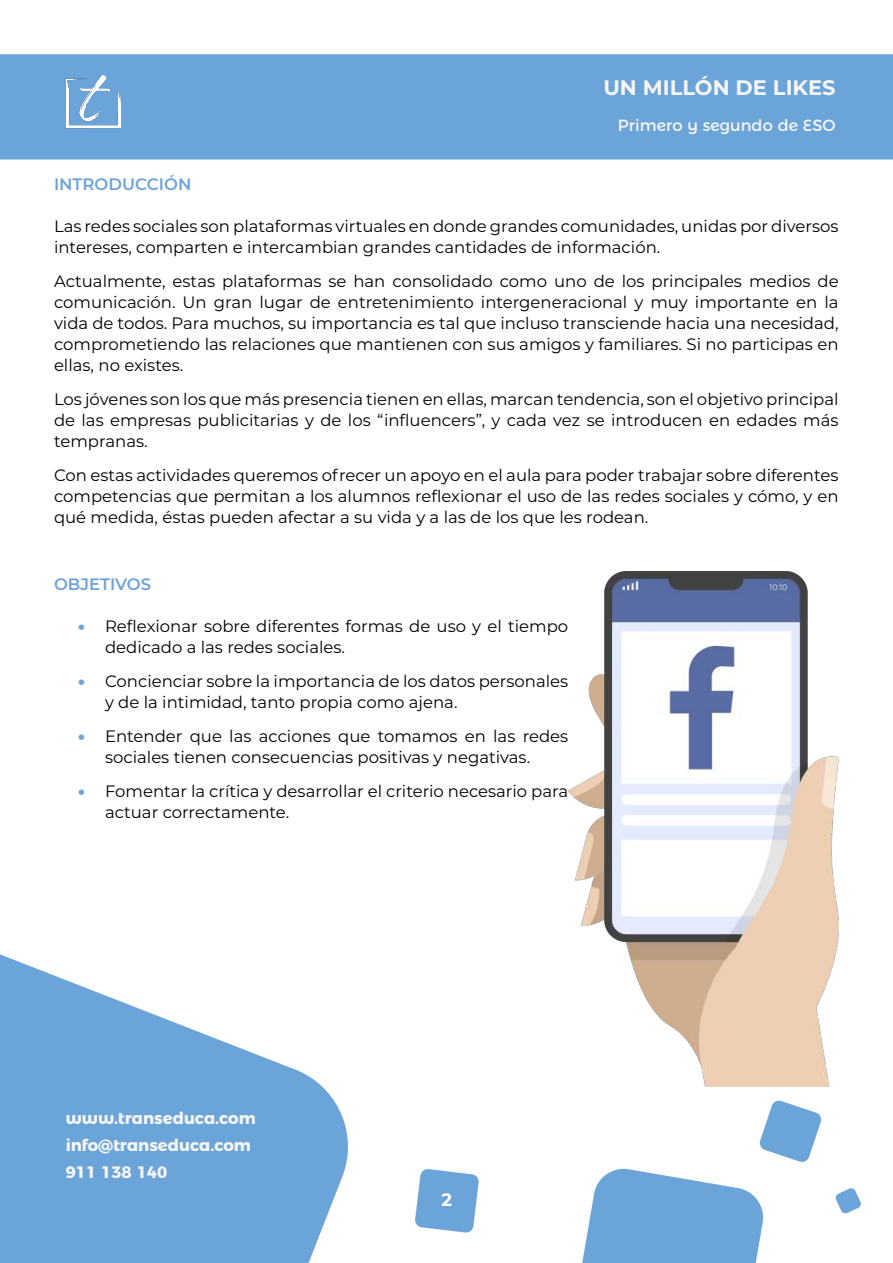
<style>
.page{position:relative;width:893px;height:1263px;background:#fff}
.page>*{position:absolute;margin:0;border:0;box-sizing:border-box;transform-origin:0 0}
.t1{font:700 21px "Montserrat";color:#f6f6f6}
.t2{font:700 18px "Montserrat";color:#fff}
.t3{font:16.5px/21px "Montserrat";color:#000}
.t4{font:700 16.5px/27px "Montserrat Alternates";color:#f6f6f6}
.t5{font:600 16.5px "Montserrat";color:#6da3d8}
.t6{font:16.2px "Montserrat Alternates";color:#f6f6f6}
.s1{font-weight:900;color:#6da4d8}
.s2{font-weight:900;color:#6da3d8}
</style>
<div class="page">
<img style="left:0;top:54px;width:893px;height:1209px">
<img style="left:66px;top:74px;width:55px;height:66px">
<img style="left:568px;top:572px;width:271px;height:514px">
<p class="t1" style="left:603px;top:72px;width:234px">UN MILLÓN DE LIKES</p>
<p class="t6" style="left:618px;top:112px;width:219px">Primero y segundo de ESO</p>
<p class="t5" style="left:54px;top:173px;width:139px">INTRODUCCIÓN</p>
<p class="t3" style="left:54px;top:215px;width:786px">Las redes sociales son plataformas virtuales en donde grandes comunidades, unidas por diversos intereses, comparten e intercambian grandes cantidades de información.</p>
<p class="t3" style="left:54px;top:270px;width:786px;text-align:justify">Actualmente, estas plataformas se han consolidado como uno de los principales medios de comunicación. Un gran lugar de entretenimiento intergeneracional y muy importante en la vida de todos. Para muchos, su importancia es tal que incluso transciende hacia una necesidad, comprometiendo las relaciones que mantienen con sus amigos y familiares. Si no participas en ellas, no existes.</p>
<p class="t3" style="left:54px;top:388px;width:786px;text-align:justify">Los jóvenes son los que más presencia tienen en ellas, marcan tendencia, son el objetivo principal de las empresas publicitarias y de los “influencers”, y cada vez se introducen en edades más tempranas.</p>
<p class="t3" style="left:54px;top:464px;width:786px;text-align:justify">Con estas actividades queremos ofrecer un apoyo en el aula para poder trabajar sobre diferentes competencias que permitan a los alumnos reflexionar el uso de las redes sociales y cómo, y en qué medida, éstas pueden afectar a su vida y a las de los que les rodean.</p>
<p class="t5" style="left:54px;top:573px;width:99px">OBJETIVOS</p>
<p class="t3" style="left:105px;top:615px;width:465px;text-indent:-27px"><span class="s1">•</span> Reflexionar sobre diferentes formas de uso y el tiempo dedicado a las redes sociales.</p>
<p class="t3" style="left:105px;top:670px;width:465px;text-indent:-27px"><span class="s1">•</span> Concienciar sobre la importancia de los datos personales y de la intimidad, tanto propia como ajena.</p>
<p class="t3" style="left:105px;top:725px;width:465px;text-indent:-27px"><span class="s2">•</span> Entender que las acciones que tomamos en las redes sociales tienen consecuencias positivas y negativas.</p>
<p class="t3" style="left:105px;top:779px;width:465px;text-indent:-27px"><span class="s2">•</span> Fomentar la crítica y desarrollar el criterio necesario para actuar correctamente.</p>
<p class="t4" style="left:66px;top:1103px;width:192px">www.transeduca.com info@transeduca.com<br>911 138 140</p>
<p class="t2" style="left:441px;top:1186px;width:12px">2</p>
</div>
